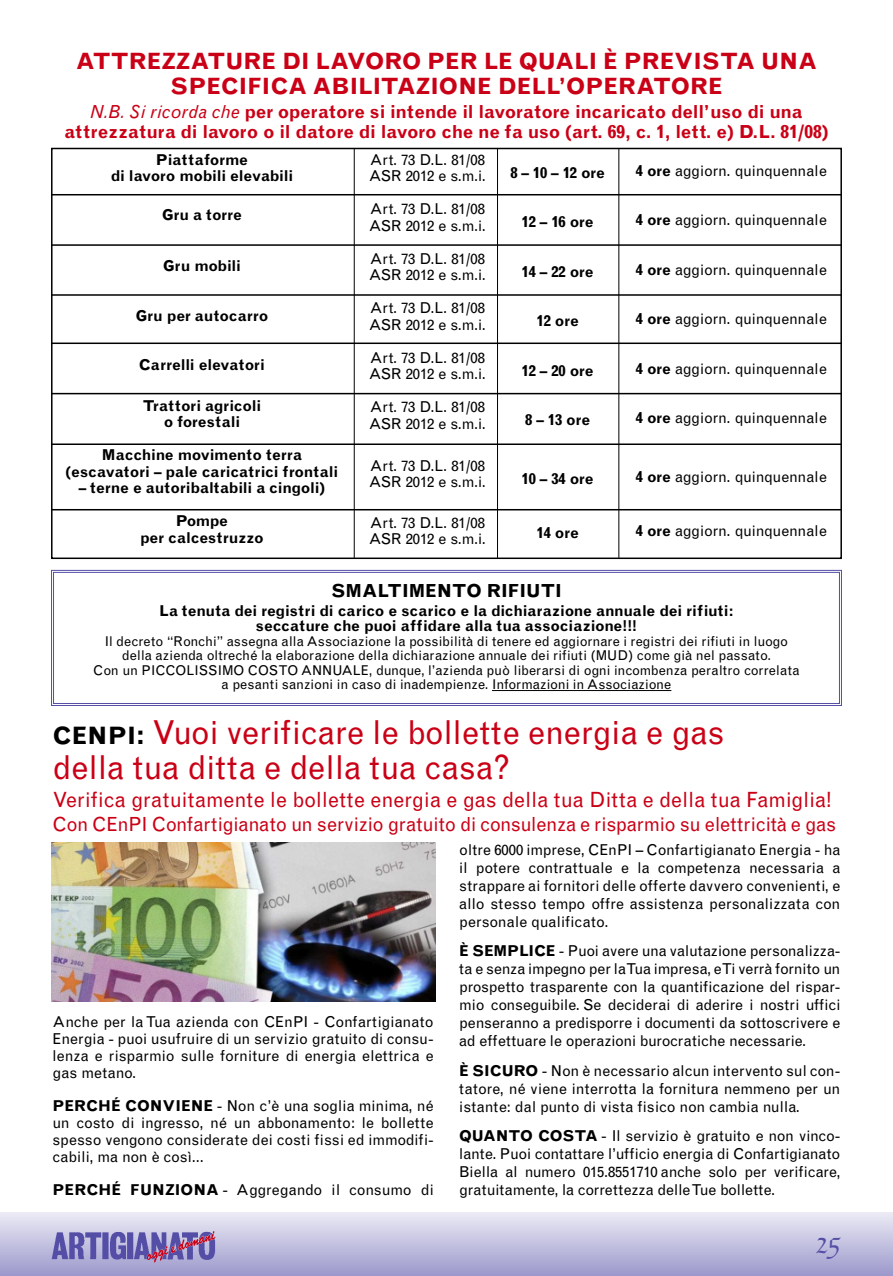
<style>
.page{position:relative;width:893px;height:1276px;background:#fff}
.page>*{position:absolute;margin:0;border:0;box-sizing:border-box;transform-origin:0 0}
.t1{font:33px/34.5px "Grotesque";color:#ca0016}
.t2{font:30px "Duc De Berry";color:#544ea6}
.t3{font:700 22.5px/25.5px "Grotesque";color:#ca0016;text-align:center}
.t4{font:21px "Grotesque";letter-spacing:.005em;color:#ca0016}
.t5{font:19.5px "Grotesque";letter-spacing:-.015em;color:#ca0016}
.t6{font:700 18px/19.5px "Grotesque";color:#ca0016;text-align:center}
.t7{font:700 18px "Grotesque";color:#000}
.t8{font:15px/17.9px "Grotesque";letter-spacing:-.005em;color:#000}
.t9{font:700 15px/16.5px "Grotesque";color:#000;text-align:center}
.t10{font:13.5px/14.4px "Grotesque";color:#000;text-align:center}
.s1{font-weight:400;font-style:italic}
.s2{font-weight:700}
.s3{font-weight:700;font-size:24px;color:#000}
.s4{font-weight:700;font-size:27px;color:#000}
</style>
<div class="page">
<div style="left:0;top:1212px;width:893px;height:64px;background:linear-gradient(to bottom,#ecebf5,#9d99cc)"></div>
<img style="left:51px;top:1229px;width:16px;height:34px">
<img style="left:67px;top:1229px;width:150px;height:34px">
<div style="left:51px;top:148px;width:791px;height:411px;border:2px solid #000"></div>
<hr style="left:51px;top:194px;width:791px;height:1px;background:#000">
<hr style="left:51px;top:244px;width:791px;height:2px;background:#000">
<hr style="left:51px;top:294px;width:791px;height:2px;background:#000">
<hr style="left:51px;top:342px;width:791px;height:2px;background:#000">
<hr style="left:51px;top:393px;width:791px;height:1px;background:#000">
<hr style="left:51px;top:509px;width:791px;height:1px;background:#000">
<hr style="left:51px;top:443px;width:791px;height:2px;background:#000">
<hr style="left:354px;top:149px;width:1px;height:409px;background:#000">
<hr style="left:497px;top:149px;width:1px;height:409px;background:#000">
<hr style="left:618px;top:149px;width:1px;height:409px;background:#000">
<div style="left:51px;top:570px;width:791px;height:136px;border:1px solid #544ea6"></div>
<div style="left:53px;top:572px;width:787px;height:132px;border:1px solid #544ea6"></div>
<hr style="left:492px;top:690px;width:179px;height:1px;background:#000">
<img style="left:51px;top:842px;width:384px;height:159px">
<h3 class="t3" style="left:76px;top:50px;width:743px">ATTREZZATURE DI LAVORO PER LE QUALI È PREVISTA UNA<br>SPECIFICA ABILITAZIONE DELL’OPERATORE</h3>
<p class="t6" style="left:64px;top:104px;width:766px"><span class="s1">N.B. Si ricorda che</span> per operatore si intende il lavoratore incaricato dell’uso di una attrezzatura di lavoro o il datore di lavoro che ne fa uso (art. 69, c. 1, lett. e) D.L. 81/08)</p>
<p class="t9" style="left:111px;top:152px;width:184px">Piattaforme<br>di lavoro mobili elevabili</p>
<p class="t9" style="left:162px;top:208px;width:82px">Gru a torre</p>
<p class="t9" style="left:163px;top:259px;width:80px">Gru mobili</p>
<p class="t9" style="left:136px;top:308px;width:134px">Gru per autocarro</p>
<p class="t9" style="left:139px;top:358px;width:128px">Carrelli elevatori</p>
<p class="t9" style="left:143px;top:398px;width:120px">Trattori agricoli o forestali</p>
<p class="t9" style="left:66px;top:448px;width:274px">Macchine movimento terra (escavatori – pale caricatrici frontali</p>
<p class="t9" style="left:79px;top:481px;width:248px">– terne e autoribaltabili a cingoli)</p>
<p class="t9" style="left:140px;top:514px;width:125px">Pompe<br>per calcestruzzo</p>
<p class="t8" style="left:369px;top:152px;width:118px;line-height:16.5px">Art. 73 D.L. 81/08<br>ASR 2012 e s.m.i.</p>
<p class="t8" style="left:369px;top:202px;width:118px;line-height:16.5px">Art. 73 D.L. 81/08<br>ASR 2012 e s.m.i.</p>
<p class="t8" style="left:369px;top:251px;width:118px;line-height:16.5px">Art. 73 D.L. 81/08<br>ASR 2012 e s.m.i.</p>
<p class="t8" style="left:369px;top:301px;width:118px;line-height:16.5px">Art. 73 D.L. 81/08<br>ASR 2012 e s.m.i.</p>
<p class="t8" style="left:369px;top:350px;width:118px;line-height:16.5px">Art. 73 D.L. 81/08<br>ASR 2012 e s.m.i.</p>
<p class="t8" style="left:369px;top:400px;width:118px;line-height:16.5px">Art. 73 D.L. 81/08<br>ASR 2012 e s.m.i.</p>
<p class="t8" style="left:369px;top:458px;width:118px;line-height:16.5px">Art. 73 D.L. 81/08<br>ASR 2012 e s.m.i.</p>
<p class="t8" style="left:369px;top:515px;width:118px;line-height:16.5px">Art. 73 D.L. 81/08<br>ASR 2012 e s.m.i.</p>
<p class="t9" style="left:510px;top:165px;width:96px">8–10–12ore</p>
<p class="t9" style="left:522px;top:215px;width:74px">12 – 16 ore</p>
<p class="t9" style="left:522px;top:264px;width:74px">14 – 22 ore</p>
<p class="t9" style="left:536px;top:314px;width:44px">12 ore</p>
<p class="t9" style="left:522px;top:363px;width:74px">12 – 20 ore</p>
<p class="t9" style="left:525px;top:413px;width:66px">8 – 13 ore</p>
<p class="t9" style="left:522px;top:471px;width:74px">10 – 34 ore</p>
<p class="t9" style="left:536px;top:525px;width:44px">14 ore</p>
<p class="t8" style="left:636px;top:163px;width:193px"><span class="s2">4 ore</span> aggiorn. quinquennale</p>
<p class="t8" style="left:636px;top:212px;width:193px"><span class="s2">4 ore</span> aggiorn. quinquennale</p>
<p class="t8" style="left:636px;top:262px;width:193px"><span class="s2">4 ore</span> aggiorn. quinquennale</p>
<p class="t8" style="left:636px;top:311px;width:193px"><span class="s2">4 ore</span> aggiorn. quinquennale</p>
<p class="t8" style="left:636px;top:361px;width:193px"><span class="s2">4 ore</span> aggiorn. quinquennale</p>
<p class="t8" style="left:636px;top:410px;width:193px"><span class="s2">4 ore</span> aggiorn. quinquennale</p>
<p class="t8" style="left:636px;top:469px;width:193px"><span class="s2">4 ore</span> aggiorn. quinquennale</p>
<p class="t8" style="left:636px;top:523px;width:193px"><span class="s2">4 ore</span> aggiorn. quinquennale</p>
<p class="t7" style="left:331px;top:584px;width:232px">SMALTIMENTO RIFIUTI</p>
<p class="t9" style="left:159px;top:603px;width:576px;line-height:15.9px">La tenuta dei registri di carico e scarico e la dichiarazione annuale dei rifiuti: seccature che puoi affidare alla tua associazione!!!</p>
<p class="t10" style="left:93px;top:635px;width:708px">Il decreto “Ronchi” assegna alla Associazione la possibilità di tenere ed aggiornare i registri dei rifiuti in luogo della azienda oltreché la elaborazione della dichiarazione annuale dei rifiuti (MUD) come già nel passato.<br>Con un PICCOLISSIMO COSTO ANNUALE, dunque, l’azienda può liberarsi di ogni incombenza peraltro correlata a pesanti sanzioni in caso di inadempienze. Informazioni in Associazione</p>
<h1 class="t1" style="left:53px;top:718px;width:674px"><span class="s3">CENPI</span><span class="s4">:</span> Vuoi verificare le bollette energia e gas della tua ditta e della tua casa?</h1>
<h3 class="t4" style="left:53px;top:792px;width:781px">Verifica gratuitamente le bollette energia e gas della tua Ditta e della tua Famiglia!</h3>
<h3 class="t5" style="left:53px;top:817px;width:785px">Con CEnPI Confartigianato un servizio gratuito di consulenza e risparmio su elettricità e gas</h3>
<p class="t8" style="left:53px;top:1015px;width:383px;line-height:16.8px;text-align:justify">Anche per la Tua azienda con CEnPI - Confartigianato Energia - puoi usufruire di un servizio gratuito di consu&shy;lenza e risparmio sulle forniture di energia elettrica e gas metano.</p>
<p class="t8" style="left:53px;top:1099px;width:383px;line-height:16.8px;text-align:justify"><span class="s2">PERCHÉ CONVIENE</span> - Non c’è una soglia minima, né un costo di ingresso, né un abbonamento: le bollette spesso vengono considerate dei costi fissi ed immodifi&shy;cabili, ma non è così...</p>
<p class="t8" style="left:53px;top:1182px;width:383px"><span class="s2">PERCHÉ FUNZIONA</span> - Aggregando il consumo di</p>
<p class="t8" style="left:459px;top:842px;width:383px;text-align:justify">oltre 6000 imprese, CEnPI – Confartigianato Energia - ha il potere contrattuale e la competenza necessaria a strappare ai fornitori delle offerte davvero convenienti, e allo stesso tempo offre assistenza personalizzata con personale qualificato.</p>
<p class="t8" style="left:459px;top:943px;width:383px;text-align:justify"><span class="s2">È SEMPLICE</span> - Puoi avere una valutazione personalizza&shy;ta e senza impegno per laTua impresa, eTi verrà fornito un prospetto trasparente con la quantificazione del rispar&shy;mio conseguibile. Se deciderai di aderire i nostri uffici penseranno a predisporre i documenti da sottoscrivere e ad effettuare le operazioni burocratiche necessarie.</p>
<p class="t8" style="left:459px;top:1063px;width:383px;text-align:justify"><span class="s2">È SICURO</span> - Non è necessario alcun intervento sul con&shy;tatore, né viene interrotta la fornitura nemmeno per un istante: dal punto di vista fisico non cambia nulla.</p>
<p class="t8" style="left:459px;top:1128px;width:383px;text-align:justify"><span class="s2">QUANTO COSTA</span> - Il servizio è gratuito e non vinco&shy;lante. Puoi contattare l’ufficio energia di Confartigianato Biella al numero 015.8551710 anche solo per verificare, gratuitamente, la correttezza delleTue bollette.</p>
<h2 class="t2" style="left:817px;top:1230px;width:25px">25</h2>
</div>
